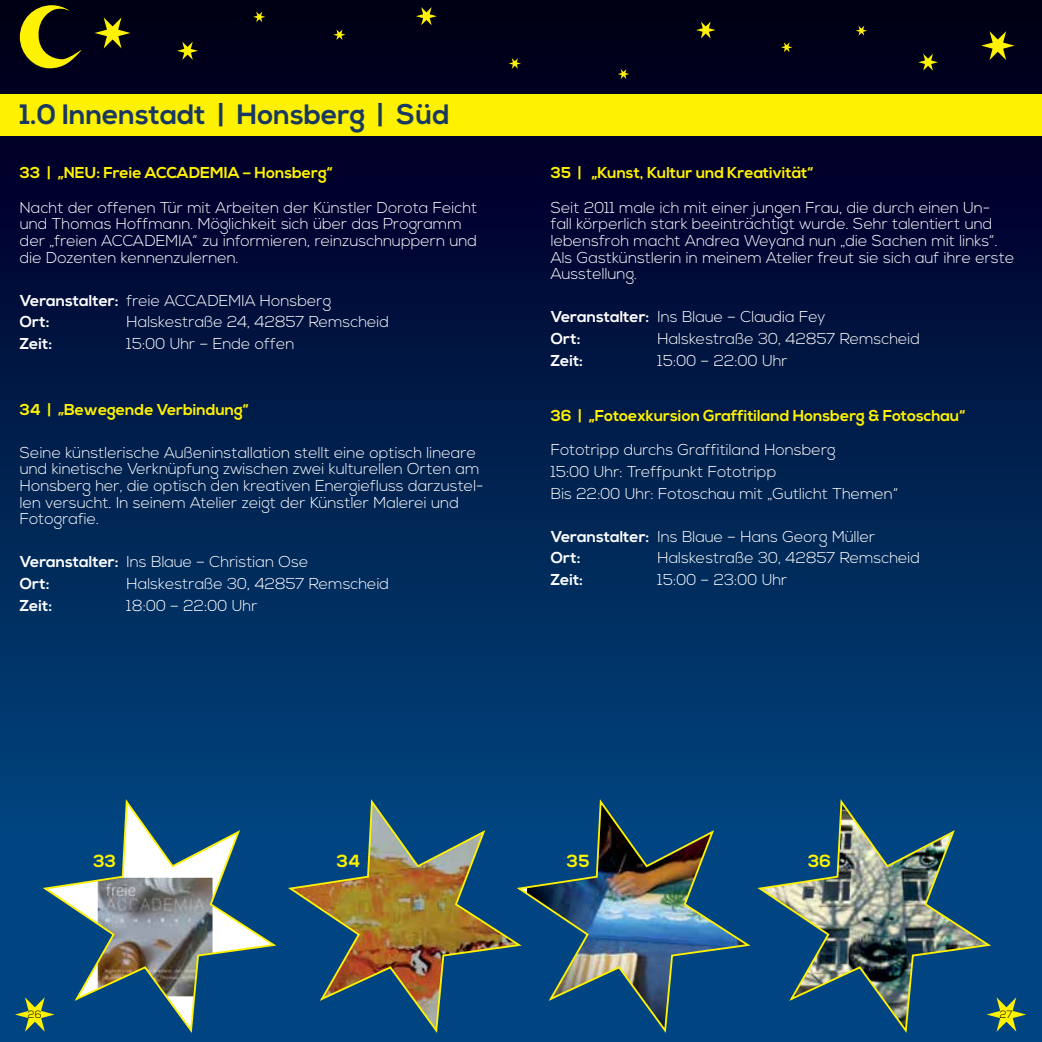
<style>
.page{position:relative;width:1042px;height:1042px;background:#fff}
.page>*{position:absolute;margin:0;border:0;box-sizing:border-box;transform-origin:0 0}
.t1{font:700 28px "Nexa";color:#183861}
.t2{font:700 17.5px "Nexa";color:#fff200}
.t3{font:300 15.75px/16.6px "Nexa";color:#fff}
.t4{font:700 15.75px "Nexa";color:#fff200}
.t5{font:700 15.75px "Nexa";color:#fff}
.t6{font:300 10.5px "Nexa";color:#000}
.s1{font-weight:700}
</style>
<div class="page">
<div style="left:0;top:0;width:1042px;height:1042px;background:linear-gradient(to bottom,#000018,#005191)"></div>
<svg style="left:994px;top:997px;width:32px;height:34px"></svg>
<svg style="left:15px;top:997px;width:25px;height:34px"></svg>
<svg style="left:20px;top:5px;width:67px;height:63px"></svg>
<svg style="left:95px;top:17px;width:35px;height:31px"></svg>
<svg style="left:177px;top:42px;width:21px;height:18px"></svg>
<svg style="left:416px;top:7px;width:21px;height:18px"></svg>
<svg style="left:253px;top:12px;width:12px;height:10px"></svg>
<svg style="left:508px;top:58px;width:13px;height:11px"></svg>
<svg style="left:333px;top:29px;width:13px;height:11px"></svg>
<svg style="left:1022px;top:20px;width:1px;height:59px"></svg>
<svg style="left:981px;top:31px;width:33px;height:29px"></svg>
<svg style="left:918px;top:54px;width:20px;height:17px"></svg>
<svg style="left:696px;top:22px;width:19px;height:17px"></svg>
<svg style="left:855px;top:26px;width:12px;height:10px"></svg>
<svg style="left:618px;top:69px;width:11px;height:10px"></svg>
<svg style="left:781px;top:42px;width:11px;height:10px"></svg>
<div style="left:0;top:94px;width:1042px;height:42px;background:#fff200"></div>
<svg style="left:40px;top:796px;width:239px;height:239px"></svg>
<img style="left:285px;top:796px;width:229px;height:239px">
<img style="left:514px;top:796px;width:239px;height:239px">
<img style="left:755px;top:796px;width:239px;height:239px">
<h1 class="t1" style="left:20px;top:98px;width:431px">1.0 Innenstadt | Honsberg | Süd</h1>
<p class="t4" style="left:20px;top:163px;width:33px">33 |</p>
<p class="t4" style="left:58px;top:172px;width:7px">”</p>
<p class="t4" style="left:64px;top:163px;width:270px">NEU: Freie ACCADEMIA – Honsberg“</p>
<p class="t3" style="left:20px;top:200px;width:459px">Nacht der offenen Tür mit Arbeiten der Künstler Dorota Feicht und Thomas Hoffmann. Möglichkeit sich über das Programm der „freien ACCADEMIA“ zu informieren, reinzuschnuppern und die Dozenten kennenzulernen.</p>
<p class="t3" style="left:20px;top:290px;width:313px;line-height:21.5px"><span class="s1">Veranstalter:</span> freie ACCADEMIA Honsberg<br><span class="s1">Ort:</span></p>
<p class="t3" style="left:127px;top:314px;width:264px">Halskestraße 24, 42857 Remscheid</p>
<p class="t5" style="left:20px;top:334px;width:34px">Zeit:</p>
<p class="t3" style="left:127px;top:336px;width:169px">15:00 Uhr – Ende offen</p>
<p class="t4" style="left:20px;top:400px;width:34px">34 |</p>
<p class="t4" style="left:58px;top:409px;width:7px">”</p>
<p class="t4" style="left:64px;top:400px;width:186px">Bewegende Verbindung“</p>
<p class="t3" style="left:20px;top:445px;width:465px">Seine künstlerische Außeninstallation stellt eine optisch lineare und kinetische Verknüpfung zwischen zwei kulturellen Orten am Honsberg her, die optisch den kreativen Energiefluss darzustel&shy;len versucht. In seinem Atelier zeigt der Künstler Malerei und Fotografie.</p>
<p class="t3" style="left:20px;top:552px;width:290px;line-height:21.5px"><span class="s1">Veranstalter:</span> Ins Blaue – Christian Ose<br><span class="s1">Ort:</span></p>
<p class="t3" style="left:127px;top:576px;width:264px">Halskestraße 30, 42857 Remscheid</p>
<p class="t5" style="left:20px;top:596px;width:34px">Zeit:</p>
<p class="t3" style="left:127px;top:598px;width:132px">18:00 – 22:00 Uhr</p>
<p class="t4" style="left:551px;top:164px;width:33px">35 |</p>
<p class="t4" style="left:592px;top:172px;width:7px">”</p>
<p class="t4" style="left:597px;top:164px;width:217px">Kunst, Kultur und Kreativität“</p>
<p class="t3" style="left:551px;top:200px;width:465px">Seit 2011 male ich mit einer jungen Frau, die durch einen Un&shy;fall körperlich stark beeinträchtigt wurde. Sehr talentiert und lebensfroh macht Andrea Weyand nun „die Sachen mit links“.<br>Als Gastkünstlerin in meinem Atelier freut sie sich auf ihre erste Ausstellung.</p>
<p class="t3" style="left:551px;top:307px;width:276px;line-height:21.5px"><span class="s1">Veranstalter:</span> Ins Blaue – Claudia Fey<br><span class="s1">Ort:</span></p>
<p class="t3" style="left:657px;top:331px;width:264px">Halskestraße 30, 42857 Remscheid</p>
<p class="t5" style="left:551px;top:351px;width:34px">Zeit:</p>
<p class="t3" style="left:657px;top:353px;width:132px">15:00 – 22:00 Uhr</p>
<p class="t4" style="left:551px;top:406px;width:33px">36 |</p>
<p class="t4" style="left:589px;top:415px;width:7px">”</p>
<p class="t4" style="left:595px;top:406px;width:372px">Fotoexkursion Graffitiland Honsberg &amp; Fotoschau“</p>
<p class="t3" style="left:551px;top:440px;width:349px;line-height:21.5px">Fototripp durchs Graffitiland Honsberg<br>15:00 Uhr: Treffpunkt Fototripp<br>Bis 22:00 Uhr: Fotoschau mit „Gutlicht Themen“</p>
<p class="t3" style="left:551px;top:526px;width:326px;line-height:21.5px"><span class="s1">Veranstalter:</span> Ins Blaue – Hans Georg Müller<br><span class="s1">Ort:</span></p>
<p class="t3" style="left:657px;top:550px;width:264px">Halskestraße 30, 42857 Remscheid</p>
<p class="t5" style="left:551px;top:570px;width:34px">Zeit:</p>
<p class="t3" style="left:657px;top:572px;width:131px">15:00 – 23:00 Uhr</p>
<p class="t2" style="left:93px;top:850px;width:24px">33</p>
<p class="t2" style="left:337px;top:850px;width:25px">34</p>
<p class="t2" style="left:567px;top:851px;width:24px">35</p>
<p class="t2" style="left:808px;top:850px;width:25px">36</p>
<p class="t6" style="left:28px;top:1009px;width:15px">26</p>
<p class="t6" style="left:1000px;top:1009px;width:14px">27</p>
</div>
